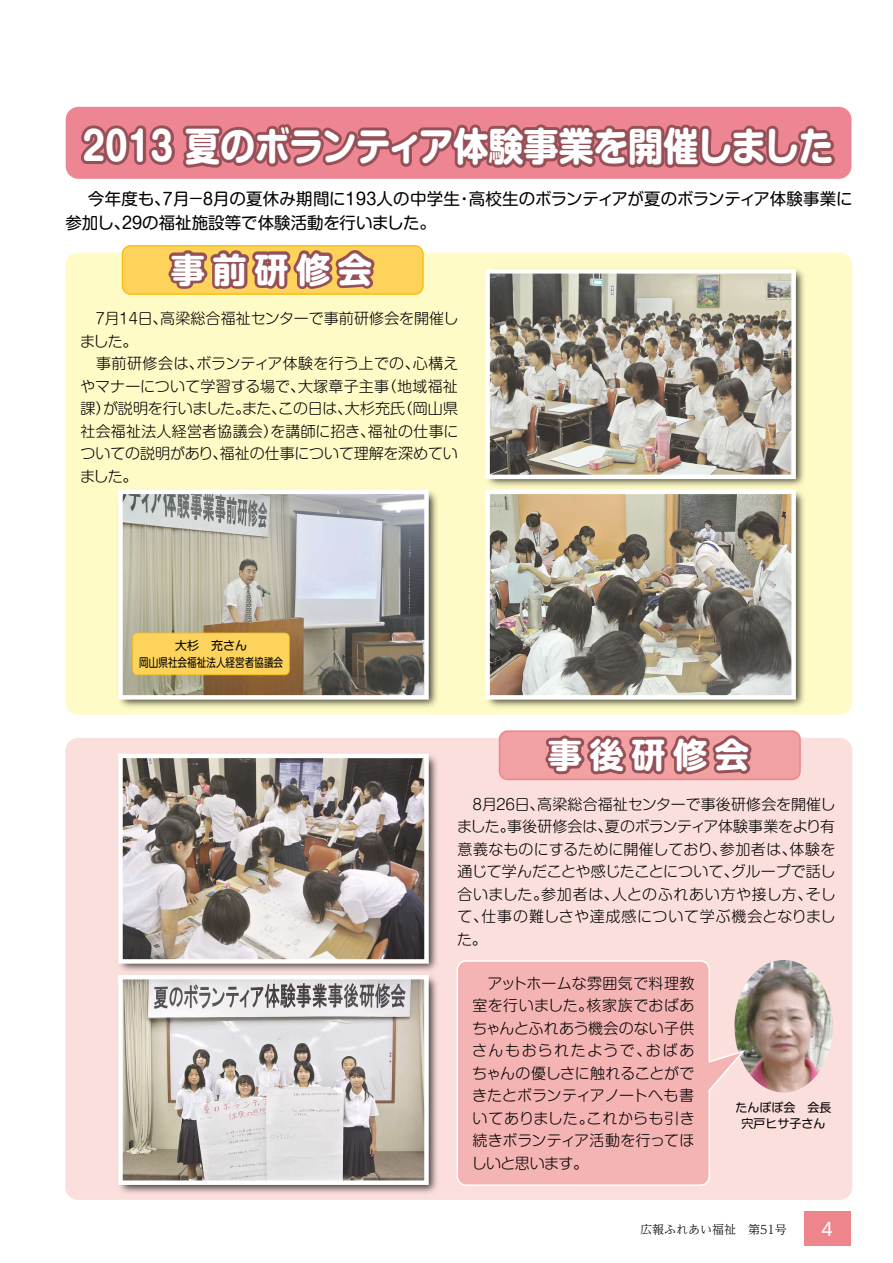
<style>
.page{position:relative;width:893px;height:1263px;background:#fff}
.page>*{position:absolute;margin:0;border:0;box-sizing:border-box;transform-origin:0 0}
.t1{font:700 39px "Shin M Go Pro";letter-spacing:-.01em;color:#fff;scale:.9 1}
.t2{font:700 34.2px "Shin M Go Pro";letter-spacing:.22em;color:#fff}
.t3{font:18px "UD Shin Go Pro";color:#fff}
.t4{font:16.5px/24px "Shin M Go Pro";color:#000}
.t5{font:300 15px/22.5px "Shin M Go Pro";letter-spacing:.005em;color:#000}
.t6{font:300 15px/22.5px "Shin M Go Pro";letter-spacing:-.015em;color:#000}
.t7{font:300 15px/22.5px "Shin M Go Pro";letter-spacing:.035em;color:#000}
.t8{font:300 15px/22.5px "Shin M Go Pro";letter-spacing:.025em;color:#000;text-align:right}
.t9{font:300 15px "Shin M Go Pro";letter-spacing:-.03em;color:#000}
.t10{font:300 15px "Shin M Go Pro";letter-spacing:-.025em;color:#000}
.t11{font:300 15px "Shin M Go Pro";letter-spacing:-.02em;color:#000}
.t12{font:300 15px "Shin M Go Pro";letter-spacing:.05em;color:#000}
.t13{font:300 15px "Shin M Go Pro";letter-spacing:.095em;color:#000}
.t14{font:300 15px "Shin M Go Pro";letter-spacing:.045em;color:#000}
.t15{font:12px/16.5px "Shin M Go Pro";color:#000;text-align:center}
.t16{font:300 12px "UD Reimin Pro";color:#000}
</style>
<div class="page">
<div style="left:66px;top:107px;width:785px;height:72px;background:#ee8593;border-radius:13px"></div>
<div style="left:65px;top:253px;width:787px;height:462px;background:#fffbc6;border-radius:13px"></div>
<div style="left:65px;top:738px;width:787px;height:462px;background:#fbdfdd;border-radius:13px"></div>
<img style="left:488px;top:299px;width:316px;height:187px">
<img style="left:490px;top:299px;width:301px;height:175px">
<img style="left:485px;top:489px;width:319px;height:218px">
<img style="left:490px;top:495px;width:301px;height:200px">
<svg style="left:78px;top:106px;width:760px;height:193px"></svg>
<svg style="left:499px;top:700px;width:302px;height:81px"></svg>
<img style="left:119px;top:753px;width:318px;height:218px">
<img style="left:123px;top:759px;width:301px;height:200px">
<img style="left:119px;top:976px;width:318px;height:217px">
<img style="left:123px;top:980px;width:301px;height:200px">
<img style="left:745px;top:960px;width:88px;height:132px">
<svg style="left:456px;top:960px;width:289px;height:226px"></svg>
<div style="left:118px;top:754px;width:311px;height:210px;border:4px solid #fff"></div>
<img style="left:118px;top:489px;width:319px;height:218px">
<img style="left:123px;top:495px;width:301px;height:200px">
<div style="left:118px;top:490px;width:311px;height:210px;border:4px solid #fff"></div>
<div style="left:118px;top:975px;width:311px;height:210px;border:4px solid #fff"></div>
<div style="left:485px;top:269px;width:311px;height:210px;border:4px solid #fff"></div>
<div style="left:485px;top:490px;width:311px;height:210px;border:4px solid #fff"></div>
<svg style="left:132px;top:633px;width:158px;height:42px"></svg>
<div style="left:804px;top:1212px;width:46px;height:34px;background:#ef858c"></div>
<h1 class="t1" style="left:82px;top:114px;width:837px">2013 夏のボランティア体験事業を開催しました</h1>
<p class="t4" style="left:469px;top:185px;width:386px">高校生のボランティアが夏のボランティア体験事業に</p>
<p class="t4" style="left:65px;top:185px;width:372px">　今年度も７、<br>参加し２9の福祉施設等で体験活動を行いました。</p>
<p class="t4" style="left:377px;top:185px;width:85px">人の中学生</p>
<p class="t4" style="left:213px;top:185px;width:134px">月の夏休み期間に</p>
<p class="t4" style="left:173px;top:185px;width:45px">月－８</p>
<p class="t4" style="left:342px;top:185px;width:39px">１９３</p>
<p class="t4" style="left:456px;top:185px;width:18px">・</p>
<p class="t4" style="left:114px;top:209px;width:18px">、</p>
<h2 class="t2" style="left:171px;top:242px;width:203px">事前研修会</h2>
<p class="t5" style="left:160px;top:306px;width:300px">高梁総合福祉センターで事前研修会を開催し</p>
<p class="t5" style="left:105px;top:306px;width:16px">月</p>
<p class="t5" style="left:117px;top:306px;width:26px">１４</p>
<p class="t5" style="left:80px;top:306px;width:59px;text-indent:13px">７<br>ました。</p>
<p class="t5" style="left:138px;top:306px;width:31px">日、</p>
<p class="t5" style="left:197px;top:351px;width:225px">ボランティア体験を行う上での、</p>
<p class="t5" style="left:80px;top:351px;width:125px">　事前研修会は、</p>
<p class="t5" style="left:413px;top:351px;width:47px">心構え</p>
<p class="t5" style="left:80px;top:373px;width:227px">やマナーについて学習する場で、</p>
<p class="t5" style="left:382px;top:373px;width:77px">（地域福祉</p>
<p class="t5" style="left:298px;top:373px;width:93px">大塚章子主事</p>
<p class="t5" style="left:103px;top:396px;width:149px">が説明を行いました。</p>
<p class="t5" style="left:80px;top:396px;width:32px">課）</p>
<p class="t5" style="left:398px;top:396px;width:62px">（岡山県</p>
<p class="t5" style="left:345px;top:396px;width:62px">大杉充氏</p>
<p class="t5" style="left:242px;top:396px;width:45px">また、</p>
<p class="t5" style="left:278px;top:396px;width:76px">この日は、</p>
<p class="t5" style="left:80px;top:418px;width:379px">社会福祉法人経営者協議会）<br>ついての説明があり福祉の仕事について理解を深めてい</p>
<p class="t5" style="left:368px;top:418px;width:92px">福祉の仕事に</p>
<p class="t5" style="left:271px;top:418px;width:106px">を講師に招き、</p>
<p class="t5" style="left:212px;top:441px;width:16px">、</p>
<p class="t5" style="left:80px;top:463px;width:59px">ました。</p>
<p class="t15" style="left:139px;top:636px;width:146px">大杉　充さん<br>岡山県社会福祉法人経営者協議会</p>
<h2 class="t2" style="left:548px;top:727px;width:203px">事後研修会</h2>
<p class="t5" style="left:537px;top:791px;width:300px">高梁総合福祉センターで事後研修会を開催し</p>
<p class="t5" style="left:470px;top:791px;width:16px">８</p>
<p class="t5" style="left:482px;top:791px;width:16px">月</p>
<p class="t5" style="left:494px;top:791px;width:26px">２６</p>
<p class="t5" style="left:515px;top:791px;width:31px">日、</p>
<p class="t10" style="left:605px;top:814px;width:232px">夏のボランティア体験事業をより有</p>
<p class="t5" style="left:507px;top:813px;width:107px">事後研修会は、</p>
<p class="t5" style="left:457px;top:813px;width:59px">ました。</p>
<p class="t5" style="left:457px;top:836px;width:271px">意義なものにするために開催しており、</p>
<p class="t5" style="left:790px;top:836px;width:47px">体験を</p>
<p class="t5" style="left:720px;top:836px;width:78px">参加者は、</p>
<p class="t5" style="left:731px;top:858px;width:106px">グループで話し</p>
<p class="t9" style="left:457px;top:859px;width:283px">通じて学んだことや感じたことについて、</p>
<p class="t7" style="left:481px;top:881px;width:356px;text-indent:-24px">合いました。<br>仕事の難しさや達成感について学ぶ機会となりまし</p>
<p class="t12" style="left:612px;top:882px;width:202px">人とのふれあい方や接し方、</p>
<p class="t5" style="left:541px;top:881px;width:79px">参加者は、</p>
<p class="t5" style="left:806px;top:881px;width:31px">そし</p>
<p class="t5" style="left:457px;top:903px;width:32px">て、た。</p>
<p class="t8" style="left:472px;top:970px;width:223px">　アットホームな雰囲気で料理教核家族でおばあ</p>
<p class="t5" style="left:472px;top:992px;width:122px">室を行いました。</p>
<p class="t5" style="left:472px;top:1015px;width:224px">ちゃんとふれあう機会のない子供</p>
<p class="t5" style="left:646px;top:1037px;width:50px">おばあ</p>
<p class="t13" style="left:472px;top:1038px;width:181px">さんもおられたようで、</p>
<p class="t11" style="left:472px;top:1061px;width:224px">ちゃんの優しさに触れることがで</p>
<p class="t5" style="left:472px;top:1082px;width:224px">きたとボランティアノートへも書</p>
<p class="t14" style="left:587px;top:1106px;width:110px">これからも引き</p>
<p class="t6" style="left:472px;top:1105px;width:224px">いてありました。<br>続きボランティア活動を行ってほしいと思います。</p>
<p class="t15" style="left:736px;top:1098px;width:97px">たんぽぽ会　会長宍戸ヒサ子さん</p>
<p class="t16" style="left:640px;top:1219px;width:148px">広報ふれあい福祉　第51号</p>
<p class="t3" style="left:821px;top:1214px;width:13px">4</p>
</div>
